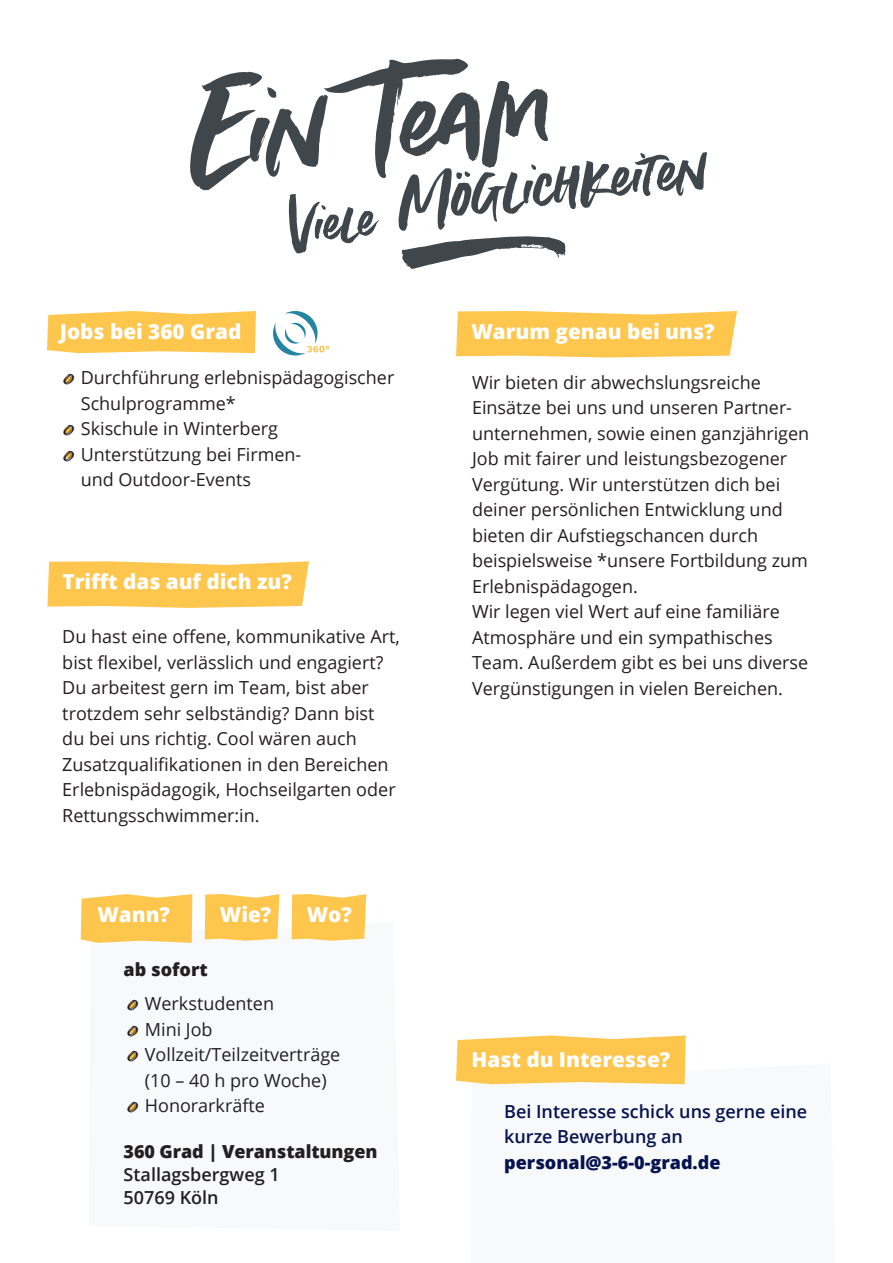
<style>
.page{position:relative;width:893px;height:1263px;background:#fff}
.page>*{position:absolute;margin:0;border:0;box-sizing:border-box;transform-origin:0 0}
.t1{font:179.1px "Summer Loving Solid";color:#40474c}
.t2{font:93.3px "Summer Loving Solid";color:#40474c}
.t3{font:80.85px "Summer Loving Solid";color:#40474c}
.t4{font:800 20.7px "Open Sans";color:#fff}
.t5{font:18px/25.5px "Open Sans";color:#231f20}
.t6{font:600 18px/25.5px "Open Sans";color:#06134f}
.t7{font:600 18px/23px "Open Sans";color:#231f20}
.t8{font:800 18px "Open Sans";letter-spacing:-.005em;color:#231f20}
.t9{font:800 18px "Open Sans";color:#06134f}
.s1{font-family:"Summer Loving";font-size:30px}
.s2{font-weight:800}
</style>
<div class="page">
<div style="left:129px;top:1001px;width:7px;height:7px;background:#fec64d;border-radius:50%"></div>
<div style="left:130px;top:1028px;width:8px;height:7px;background:#fec64d;border-radius:50%"></div>
<div style="left:129px;top:1052px;width:7px;height:7px;background:#fec64d;border-radius:50%"></div>
<div style="left:129px;top:1104px;width:7px;height:7px;background:#fec64d;border-radius:50%"></div>
<svg style="left:81px;top:894px;width:111px;height:49px;background:#fdc959"></svg>
<svg style="left:292px;top:894px;width:74px;height:47px;background:#fdc959"></svg>
<svg style="left:205px;top:894px;width:74px;height:47px;background:#fdc959"></svg>
<svg style="left:456px;top:1035px;width:230px;height:49px;background:#fdca5a"></svg>
<svg style="left:47px;top:561px;width:262px;height:47px;background:#feca5b"></svg>
<svg style="left:456px;top:311px;width:281px;height:47px;background:#feca5b"></svg>
<div style="left:66px;top:376px;width:7px;height:7px;background:#fec64d;border-radius:50%"></div>
<div style="left:66px;top:451px;width:7px;height:8px;background:#fec64d;border-radius:50%"></div>
<div style="left:64px;top:427px;width:8px;height:7px;background:#fec64d;border-radius:50%"></div>
<svg style="left:47px;top:311px;width:209px;height:42px;background:#fec958"></svg>
<svg style="left:273px;top:311px;width:56px;height:44px"></svg>
<h1 class="t1" style="left:183px;top:24px;width:362px;rotate:-3deg">Ein Team</h1>
<h2 class="t2" style="left:391px;top:144px;width:312px;rotate:-6deg">Möglichkeiten</h2>
<h3 class="t3" style="left:284px;top:179px;width:87px;rotate:-6deg">Viele</h3>
<p class="t4" style="left:60px;top:315px;width:183px">Jobs bei 360 Grad</p>
<p class="t5" style="left:64px;top:364px;width:332px"><span class="s1">0</span> Durchführung erlebnispädagogischer</p>
<p class="t5" style="left:81px;top:390px;width:157px">Schulprogramme*</p>
<p class="t5" style="left:64px;top:415px;width:216px"><span class="s1">0</span> Skischule in Winterberg</p>
<p class="t5" style="left:64px;top:441px;width:239px"><span class="s1">0</span> Unterstützung bei Firmen-</p>
<p class="t5" style="left:81px;top:466px;width:172px">und Outdoor-Events</p>
<p class="t4" style="left:62px;top:565px;width:231px">Trifft das auf dich zu?</p>
<p class="t5" style="left:62px;top:623px;width:339px">Du hast eine offene, kommunikative Art, bist flexibel, verlässlich und engagiert?<br>Du arbeitest gern im Team, bist aber trotzdem sehr selbständig? Dann bist du bei uns richtig. Cool wären auch Zusatzqualifikationen in den Bereichen Erlebnispädagogik, Hochseilgarten oder Rettungsschwimmer:in.</p>
<p class="t4" style="left:97px;top:898px;width:74px">Wann?</p>
<p class="t4" style="left:220px;top:898px;width:53px">Wie?</p>
<p class="t4" style="left:307px;top:898px;width:47px">Wo?</p>
<p class="t5" style="left:124px;top:952px;width:152px;line-height:34px"><span class="s2">ab sofort<br></span><span class="s1">0</span> Werkstudenten</p>
<p class="t5" style="left:128px;top:1016px;width:86px"><span class="s1">0</span> Mini Job</p>
<p class="t5" style="left:128px;top:1041px;width:214px"><span class="s1">0</span> Vollzeit/Teilzeitverträge</p>
<p class="t5" style="left:145px;top:1067px;width:183px">(10 – 40 h pro Woche)</p>
<p class="t5" style="left:128px;top:1092px;width:139px"><span class="s1">0</span> Honorarkräfte</p>
<p class="t8" style="left:124px;top:1138px;width:255px">360 Grad | Veranstaltungen</p>
<p class="t7" style="left:124px;top:1163px;width:158px">Stallagsbergweg 1<br>50769 Köln</p>
<p class="t4" style="left:471px;top:316px;width:245px">Warum genau bei uns?</p>
<p class="t5" style="left:472px;top:369px;width:339px">Wir bieten dir abwechslungsreiche Einsätze bei uns und unseren Partner&shy;unternehmen, sowie einen ganzjährigen Job mit fairer und leistungsbezogener Vergütung. Wir unterstützen dich bei deiner persönlichen Entwicklung und bieten dir Aufstiegschancen durch beispielsweise *unsere Fortbildung zum Erlebnispädagogen.<br>Wir legen viel Wert auf eine familiäre Atmosphäre und ein sympathisches Team. Außerdem gibt es bei uns diverse Vergünstigungen in vielen Bereichen.</p>
<p class="t4" style="left:472px;top:1044px;width:200px">Hast du Interesse?</p>
<p class="t6" style="left:504px;top:1098px;width:305px">Bei Interesse schick uns gerne eine kurze Bewerbung an</p>
<p class="t9" style="left:504px;top:1148px;width:218px">personal@3-6-0-grad.de</p>
</div>
